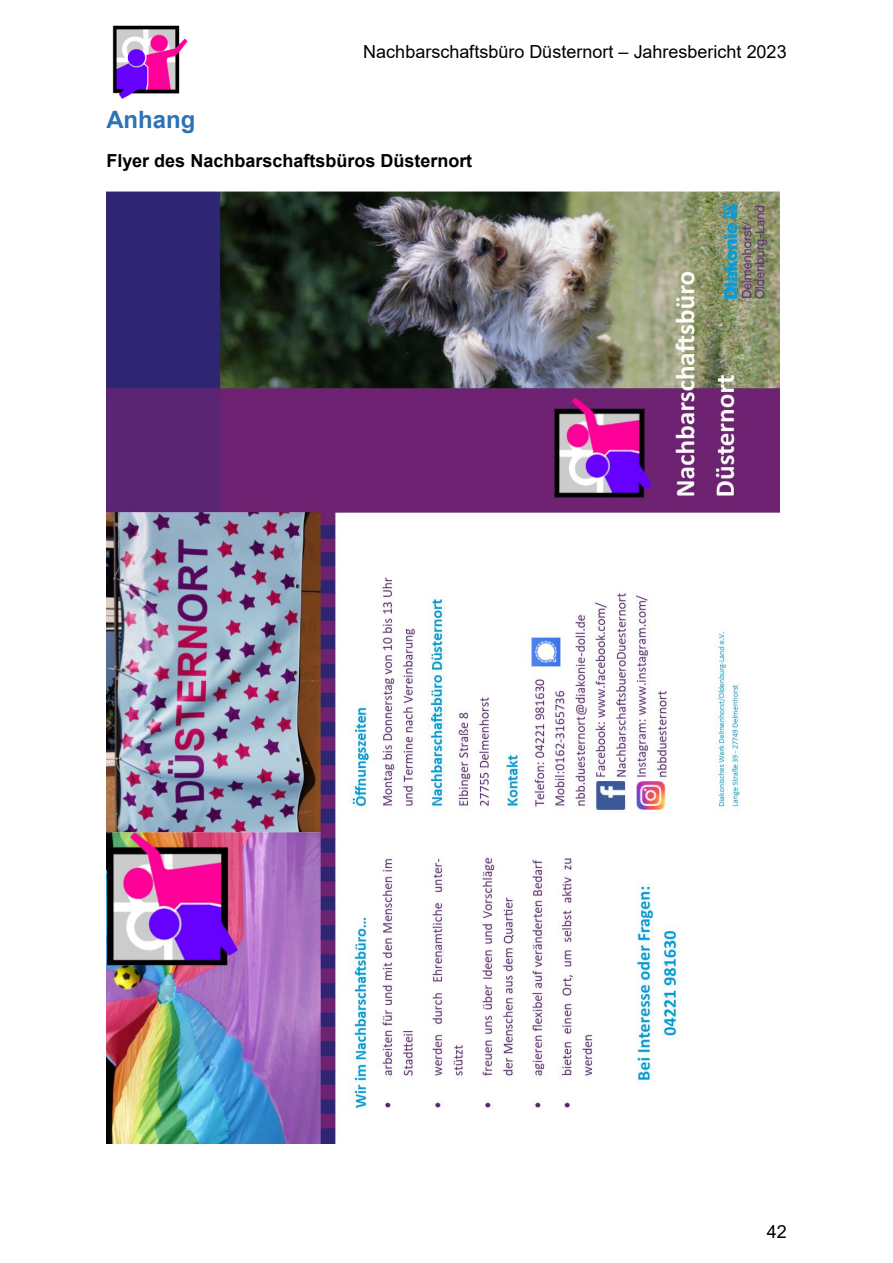
<style>
.page{position:relative;width:893px;height:1263px;background:#fff}
.page>*{position:absolute;margin:0;border:0;box-sizing:border-box;transform-origin:0 0}
.t1{font:700 24px "Arial";letter-spacing:.005em;color:#2e74b5}
.t2{font:18px "Arial";color:#000}
.t3{font:700 18px "Arial";color:#000}
</style>
<div class="page">
<img style="left:112px;top:25px;width:76px;height:74px">
<img style="left:106px;top:192px;width:674px;height:952px">
<p class="t2" style="left:363px;top:42px;width:425px">Nachbarschaftsbüro Düsternort – Jahresbericht 2023</p>
<h1 class="t1" style="left:106px;top:107px;width:91px">Anhang</h1>
<p class="t3" style="left:106px;top:150px;width:367px">Flyer des Nachbarschaftsbüros Düsternort</p>
<p class="t2" style="left:767px;top:1222px;width:22px">42</p>
</div>
